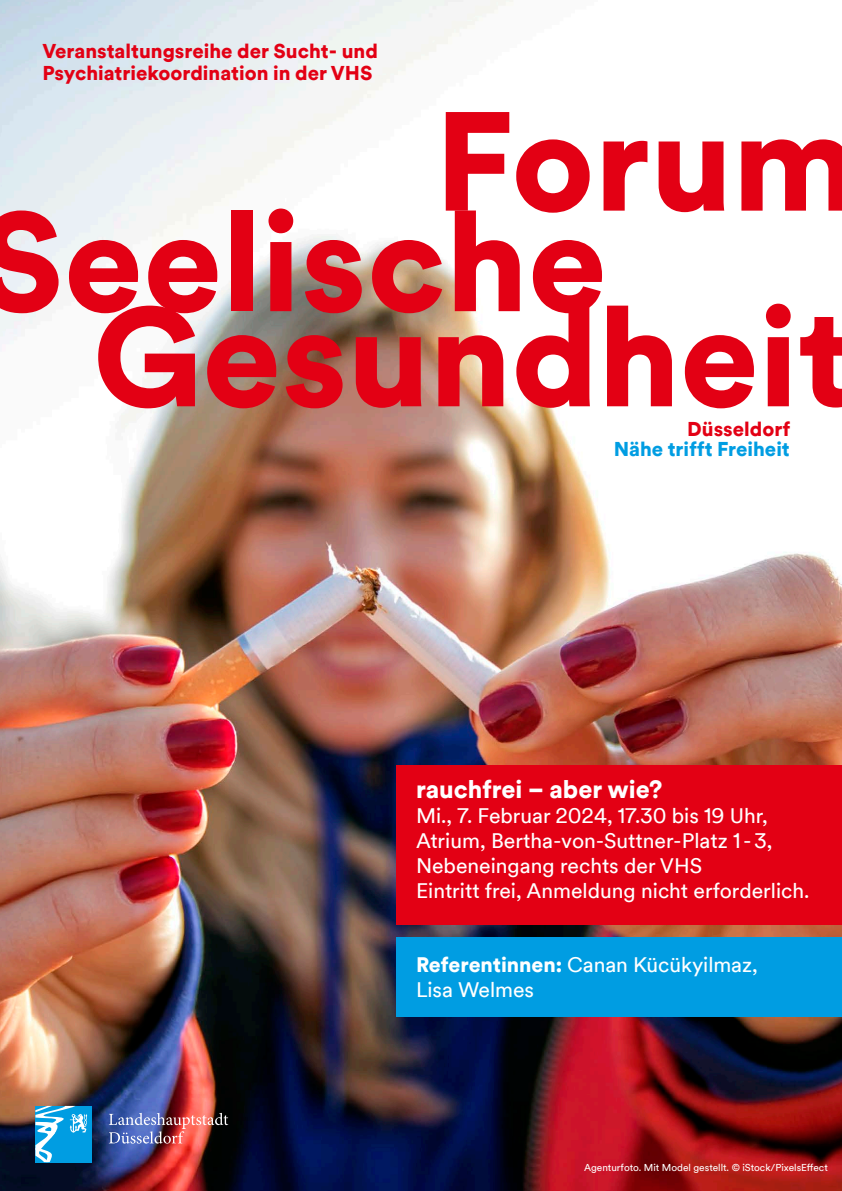
<style>
.page{position:relative;width:842px;height:1191px;background:#fff}
.page>*{position:absolute;margin:0;border:0;box-sizing:border-box;transform-origin:0 0}
.t1{font:900 139px/100.5px "Duesseldorf Circular TT";color:#e30014}
.t2{font:900 25px "Duesseldorf Circular TT";color:#fff}
.t3{font:21px/25px "Duesseldorf Circular TT";color:#fff}
.t4{font:900 20px/22px "Duesseldorf Circular TT";color:#e30014}
.t5{font:900 20px "Duesseldorf Circular TT";color:#009de2}
.t6{font:10px "Duesseldorf Circular TT";color:#fff}
.s1{font-weight:900}
</style>
<div class="page">
<img style="left:0;top:0;width:842px;height:1191px">
<div style="left:396px;top:765px;width:446px;height:160px;background:#e30014"></div>
<div style="left:396px;top:937px;width:446px;height:79px;background:#009de2"></div>
<div style="left:35px;top:1106px;width:57px;height:56px;background:#009de2"></div>
<svg style="left:35px;top:1106px;width:52px;height:56px"></svg>
<img style="left:109px;top:1112px;width:119px;height:31px">
<p class="t4" style="left:43px;top:39px;width:337px">Veranstaltungsreihe der Sucht- und<br>Psychiatriekoordination in der VHS</p>
<h1 class="t1" style="left:-23px;top:106px;width:881px;text-indent:457px">Forum<br>Seelische</h1>
<h1 class="t1" style="left:93px;top:302px;width:761px">Gesundheit</h1>
<p class="t4" style="left:687px;top:417px;width:104px">Düsseldorf</p>
<p class="t5" style="left:614px;top:435px;width:177px">Nähe trifft Freiheit</p>
<p class="t2" style="left:416px;top:772px;width:248px">rauchfrei – aber wie?</p>
<p class="t3" style="left:416px;top:802px;width:395px">Mi., 7. Februar 2024, 17.30 bis 19 Uhr, Atrium, Bertha-von-Suttner-Platz 1 -3, Nebeneingang rechts der VHS<br>Eintritt frei, Anmeldung nicht erforderlich.</p>
<p class="t3" style="left:416px;top:951px;width:343px"><span class="s1">Referentinnen:</span> Canan Kücükyilmaz,<br>Lisa Welmes</p>
<p class="t6" style="left:584px;top:1161px;width:245px">Agenturfoto. Mit Model gestellt. © iStock/PixelsEffect</p>
</div>
